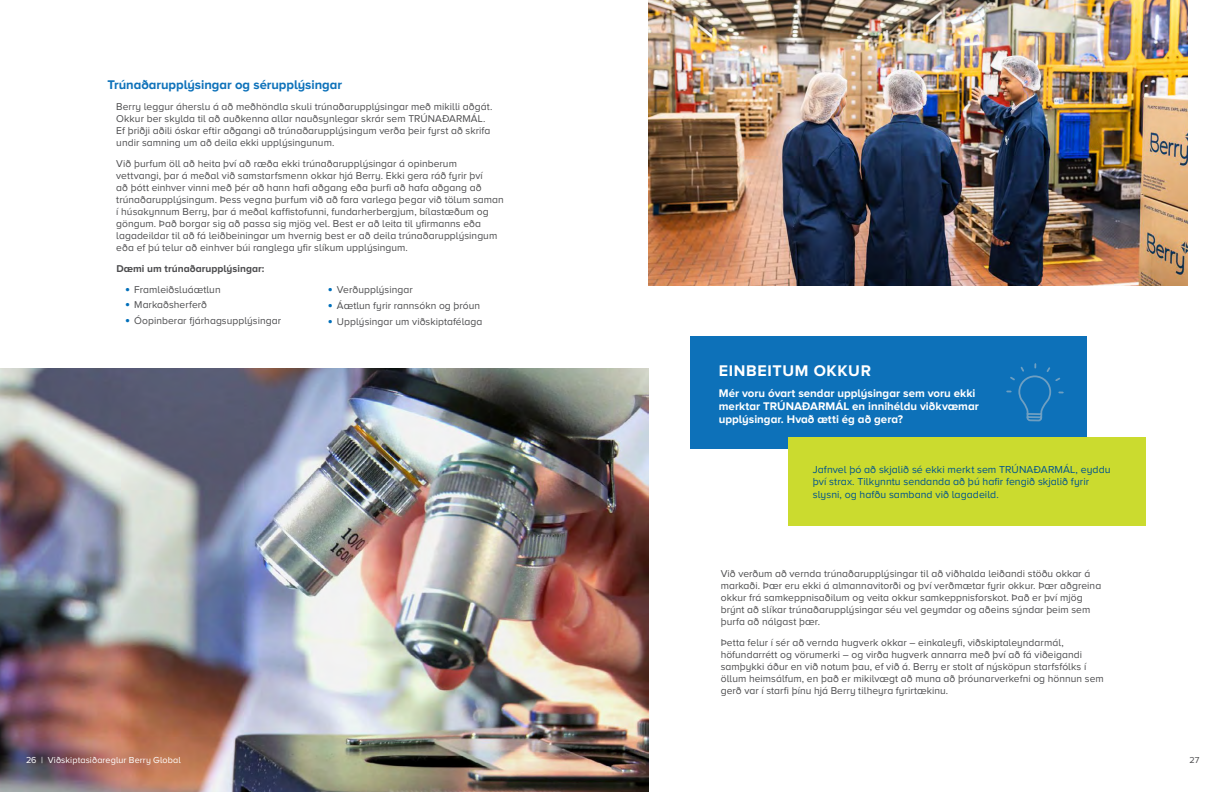
<style>
.page{position:relative;width:1224px;height:792px;background:#fff}
.page>*{position:absolute;margin:0;border:0;box-sizing:border-box;transform-origin:0 0}
.t1{font:700 16px "Proxima Nova A";letter-spacing:.04em;color:#fff}
.t2{font:700 13px "Proxima Nova A";letter-spacing:-.005em;color:#0e72ba}
.t3{font:700 11.5px/13px "Proxima Nova A";color:#fff}
.t4{font:10.5px/12.6px "Proxima Nova A";letter-spacing:.005em;color:#00538e}
.t5{font:10.2px/12px "Proxima Nova A";letter-spacing:.005em;color:#4d4d4f}
.t6{font:700 10.2px "Proxima Nova A";letter-spacing:.005em;color:#4d4d4f}
.t7{font:9px "Proxima Nova A";letter-spacing:.01em;color:#fff}
.t8{font:9px "Proxima Nova A";color:#4d4d4f}
.s1{font-weight:700;font-size:14px;color:#006fba}
</style>
<div class="page">
<img style="left:0;top:369px;width:648px;height:423px">
<div style="left:690px;top:336px;width:397px;height:113px;background:#0d71b9"></div>
<svg style="left:1006px;top:363px;width:58px;height:59px"></svg>
<div style="left:789px;top:437px;width:357px;height:88px;background:#cbdb2f"></div>
<img style="left:648px;top:0;width:540px;height:285px">
<p class="t2" style="left:108px;top:78px;width:236px">Trúnaðarupplýsingar og sérupplýsingar</p>
<p class="t5" style="left:116px;top:101px;width:378px">Berry leggur áherslu á að meðhöndla skuli trúnaðarupplýsingar með mikilli aðgát.<br>Okkur ber skylda til að auðkenna allar nauðsynlegar skrár sem TRÚNAÐARMÁL.<br>Ef þriðji aðili óskar eftir aðgangi að trúnaðarupplýsingum verða þeir fyrst að skrifa undir samning um að deila ekki upplýsingunum.</p>
<p class="t5" style="left:116px;top:158px;width:389px">Við þurfum öll að heita því að ræða ekki trúnaðarupplýsingar á opinberum vettvangi, þar á meðal við samstarfsmenn okkar hjá Berry. Ekki gera ráð fyrir því<br>að þótt einhver vinni með þér að hann hafi aðgang eða þurfi að hafa aðgang að trúnaðarupplýsingum. Þess vegna þurfum við að fara varlega þegar við tölum saman í húsakynnum Berry, þar á meðal kaffistofunni, fundarherbergjum, bílastæðum og göngum. Það borgar sig að passa sig mjög vel. Best er að leita til yfirmanns eða lagadeildar til að fá leiðbeiningar um hvernig best er að deila trúnaðarupplýsingum eða ef þú telur að einhver búi ranglega yfir slíkum upplýsingum.</p>
<p class="t6" style="left:116px;top:263px;width:150px">Dæmi um trúnaðarupplýsingar:</p>
<p class="t5" style="left:125px;top:283px;width:97px"><span class="s1">•</span> Framleiðsluáætlun</p>
<p class="t5" style="left:125px;top:299px;width:83px"><span class="s1">•</span> Markaðsherferð</p>
<p class="t5" style="left:125px;top:315px;width:157px"><span class="s1">•</span> Óopinberar fjárhagsupplýsingar</p>
<p class="t5" style="left:328px;top:284px;width:86px"><span class="s1">•</span> Verðupplýsingar</p>
<p class="t5" style="left:328px;top:300px;width:154px"><span class="s1">•</span> Áætlun fyrir rannsókn og þróun</p>
<p class="t5" style="left:328px;top:315px;width:156px"><span class="s1">•</span> Upplýsingar um viðskiptafélaga</p>
<p class="t7" style="left:26px;top:755px;width:156px">26 | Viðskiptasiðareglur Berry Global</p>
<h1 class="t1" style="left:719px;top:361px;width:154px">EINBEITUM OKKUR</h1>
<p class="t3" style="left:719px;top:386px;width:262px">Mér voru óvart sendar upplýsingar sem voru ekki merktar TRÚNAÐARMÁL en innihéldu viðkvæmar upplýsingar. Hvað ætti ég að gera?</p>
<p class="t4" style="left:813px;top:463px;width:299px">Jafnvel þó að skjalið sé ekki merkt sem TRÚNAÐARMÁL, eyddu því strax. Tilkynntu sendanda að þú hafir fengið skjalið fyrir slysni, og hafðu samband við lagadeild.</p>
<p class="t5" style="left:721px;top:567px;width:382px">Við verðum að vernda trúnaðarupplýsingar til að viðhalda leiðandi stöðu okkar á markaði. Þær eru ekki á almannavitorði og því verðmætar fyrir okkur. Þær aðgreina okkur frá samkeppnisaðilum og veita okkur samkeppnisforskot. Það er því mjög brýnt að slíkar trúnaðarupplýsingar séu vel geymdar og aðeins sýndar þeim sem þurfa að nálgast þær.</p>
<p class="t5" style="left:721px;top:636px;width:385px">Þetta felur í sér að vernda hugverk okkar – einkaleyfi, viðskiptaleyndarmál, höfundarrétt og vörumerki – og virða hugverk annarra með því að fá viðeigandi samþykki áður en við notum þau, ef við á. Berry er stolt af nýsköpun starfsfólks í öllum heimsálfum, en það er mikilvægt að muna að þróunarverkefni og hönnun sem gerð var í starfi þínu hjá Berry tilheyra fyrirtækinu.</p>
<p class="t8" style="left:1190px;top:755px;width:11px">27</p>
</div>
